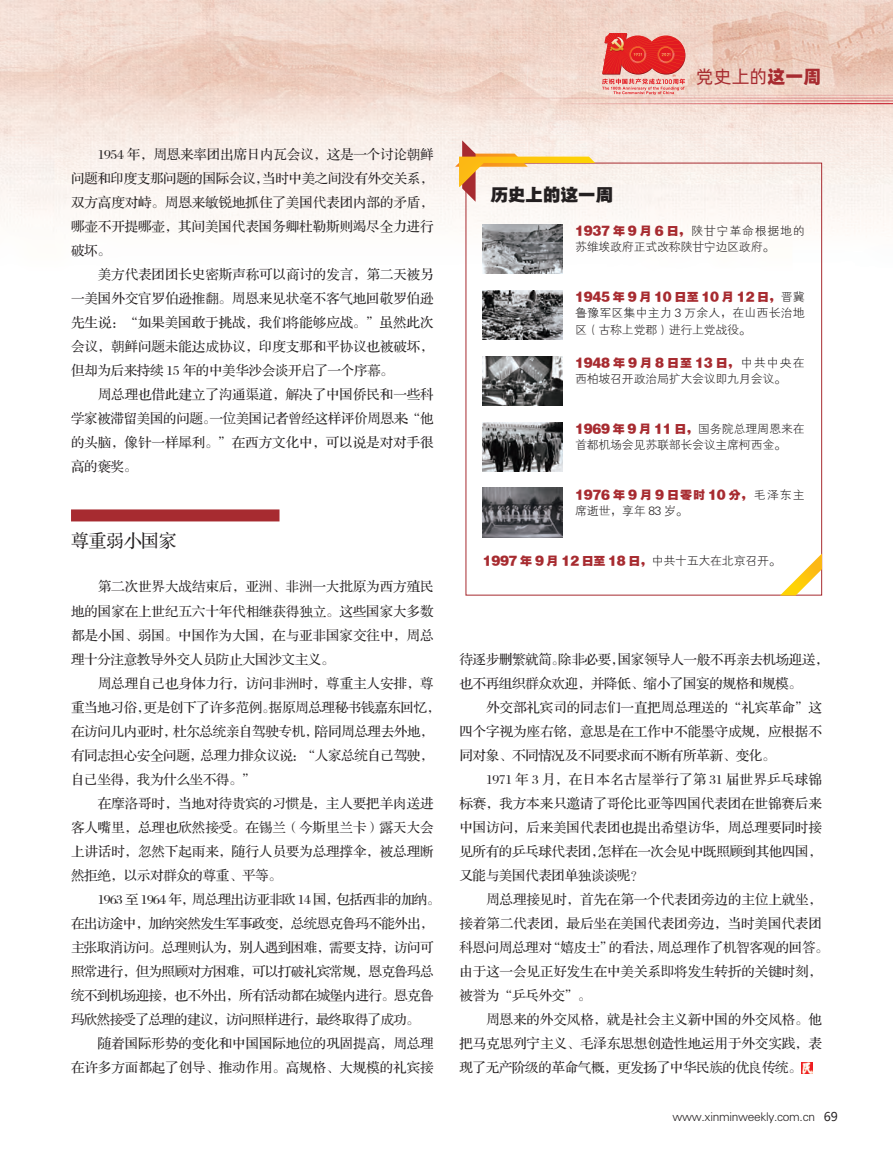
<style>
.page{position:relative;width:893px;height:1157px;background:#fff}
.page>*{position:absolute;margin:0;border:0;box-sizing:border-box;transform-origin:0 0}
.t1{font:18px "Alibaba Pu Hui Ti R";color:#a72b30}
.t2{font:18px "FZYDTHJW GB1 0";letter-spacing:-.025em;color:#231f20}
.t3{font:18px "FZS3 K GBK1 0";letter-spacing:-.025em;color:#231f20}
.t4{font:13.5px "FZS3 JW GB1 0";letter-spacing:-.005em;color:#231f20}
.t5{font:13.5px "FZS3 JW GB1 0";letter-spacing:-.025em;color:#231f20}
.t6{font:13.5px "FZS3 JW GB1 0";letter-spacing:-.04em;color:#231f20}
.t7{font:13.5px "FZS3 JW GB1 0";letter-spacing:-.045em;color:#231f20}
.t8{font:13.5px "FZS3 JW GB1 0";letter-spacing:.02em;color:#231f20}
.t9{font:12px/16.5px "FZXH1 JW GB1 0";letter-spacing:-.025em;color:#231f20}
.t10{font:12px/16.5px "FZYDTHJW GB1 0";letter-spacing:-.025em;color:#a72b30}
.s1{font-family:"Alibaba Pu Hui Ti H"}
.s2{font-family:"FZYDTHJW GB1 0";color:#a72b30}
.s3{font-family:"FZXH1 JW GB1 0";color:#231f20}
.s4{font-family:"Microsoft Ya Hei"}
</style>
<div class="page">
<img style="left:0;top:0;width:893px;height:596px">
<hr style="left:552px;top:100px;width:341px;height:1px;background:#c41324">
<hr style="left:335px;top:98px;width:558px;height:1px;background:#c41324">
<img style="left:596px;top:38px;width:6px;height:39px">
<hr style="left:476px;top:103px;width:417px;height:1px;background:#c41324">
<hr style="left:531px;top:95px;width:362px;height:1px;background:#c41324">
<svg style="left:602px;top:33px;width:83px;height:62px;background:#e76a64"></svg>
<div style="left:71px;top:509px;width:208px;height:12px;background:#a72b30"></div>
<svg style="left:802px;top:1062px;width:11px;height:11px"></svg>
<svg style="left:455px;top:140px;width:140px;height:62px"></svg>
<svg style="left:780px;top:553px;width:42px;height:42px"></svg>
<img style="left:483px;top:224px;width:79px;height:49px">
<img style="left:483px;top:290px;width:79px;height:49px">
<img style="left:483px;top:356px;width:79px;height:49px">
<img style="left:483px;top:422px;width:79px;height:49px">
<img style="left:483px;top:488px;width:79px;height:49px">
<p class="t4" style="left:98px;top:148px;width:337px">1954 年，周恩来率团出席日内瓦会议，这是一个讨论朝鲜</p>
<p class="t5" style="left:71px;top:172px;width:364px">问题和印度支那问题的国际会议，当时中美之间没有外交关系，</p>
<p class="t4" style="left:71px;top:196px;width:364px">双方高度对峙。周恩来敏锐地抓住了美国代表团内部的矛盾，</p>
<p class="t4" style="left:71px;top:220px;width:364px">哪壶不开提哪壶，其间美国代表国务卿杜勒斯则竭尽全力进行</p>
<p class="t4" style="left:71px;top:244px;width:41px">破坏。</p>
<p class="t4" style="left:98px;top:268px;width:337px">美方代表团团长史密斯声称可以商讨的发言，第二天被另</p>
<p class="t4" style="left:71px;top:292px;width:364px">一美国外交官罗伯逊推翻。周恩来见状毫不客气地回敬罗伯逊</p>
<p class="t4" style="left:71px;top:316px;width:364px">先生说：“如果美国敢于挑战，我们将能够应战。”虽然此次</p>
<p class="t4" style="left:71px;top:340px;width:364px">会议，朝鲜问题未能达成协议，印度支那和平协议也被破坏，</p>
<p class="t5" style="left:71px;top:364px;width:324px">但却为后来持续 15 年的中美华沙会谈开启了一个序幕。</p>
<p class="t4" style="left:98px;top:388px;width:337px">周总理也借此建立了沟通渠道，解决了中国侨民和一些科</p>
<p class="t5" style="left:71px;top:412px;width:364px">学家被滞留美国的问题。一位美国记者曾经这样评价周恩来：“他</p>
<p class="t4" style="left:71px;top:436px;width:364px">的头脑，像针一样犀利。”在西方文化中，可以说是对对手很</p>
<p class="t4" style="left:71px;top:460px;width:68px">高的褒奖。</p>
<p class="t3" style="left:71px;top:532px;width:107px">尊重弱小国家</p>
<p class="t4" style="left:98px;top:580px;width:337px">第二次世界大战结束后，亚洲、非洲一大批原为西方殖民</p>
<p class="t4" style="left:71px;top:604px;width:364px">地的国家在上世纪五六十年代相继获得独立。这些国家大多数</p>
<p class="t4" style="left:71px;top:628px;width:364px">都是小国、弱国。中国作为大国，在与亚非国家交往中，周总</p>
<p class="t5" style="left:71px;top:652px;width:265px">理十分注意教导外交人员防止大国沙文主义。</p>
<p class="t4" style="left:98px;top:676px;width:337px">周总理自己也身体力行，访问非洲时，尊重主人安排，尊</p>
<p class="t5" style="left:71px;top:700px;width:371px">重当地习俗，更是创下了许多范例。据原周总理秘书钱嘉东回忆，</p>
<p class="t5" style="left:71px;top:724px;width:364px">在访问几内亚时，杜尔总统亲自驾驶专机，陪同周总理去外地，</p>
<p class="t5" style="left:71px;top:748px;width:364px">有同志担心安全问题，总理力排众议说：“人家总统自己驾驶，</p>
<p class="t5" style="left:71px;top:772px;width:186px">自己坐得，我为什么坐不得。”</p>
<p class="t4" style="left:98px;top:796px;width:337px">在摩洛哥时，当地对待贵宾的习惯是，主人要把羊肉送进</p>
<p class="t4" style="left:71px;top:820px;width:364px">客人嘴里，总理也欣然接受。在锡兰（今斯里兰卡）露天大会</p>
<p class="t4" style="left:71px;top:844px;width:364px">上讲话时，忽然下起雨来，随行人员要为总理撑伞，被总理断</p>
<p class="t5" style="left:71px;top:868px;width:212px">然拒绝，以示对群众的尊重、平等。</p>
<p class="t7" style="left:98px;top:892px;width:344px">1963 至 1964 年，周总理出访亚非欧 14 国，包括西非的加纳。</p>
<p class="t6" style="left:71px;top:916px;width:364px">在出访途中，加纳突然发生军事政变，总统恩克鲁玛不能外出，</p>
<p class="t6" style="left:71px;top:940px;width:364px">主张取消访问。总理则认为，别人遇到困难，需要支持，访问可</p>
<p class="t6" style="left:71px;top:964px;width:364px">照常进行，但为照顾对方困难，可以打破礼宾常规，恩克鲁玛总</p>
<p class="t6" style="left:71px;top:988px;width:364px">统不到机场迎接，也不外出，所有活动都在城堡内进行。恩克鲁</p>
<p class="t7" style="left:71px;top:1012px;width:350px">玛欣然接受了总理的建议，访问照样进行，最终取得了成功。</p>
<p class="t4" style="left:98px;top:1036px;width:337px">随着国际形势的变化和中国国际地位的巩固提高，周总理</p>
<p class="t4" style="left:71px;top:1060px;width:364px">在许多方面都起了创导、推动作用。高规格、大规模的礼宾接</p>
<h1 class="t1" style="left:696px;top:63px;width:127px">党史上的<span class="s1">这一周</span></h1>
<p class="t2" style="left:490px;top:185px;width:125px">历史上的这一周</p>
<p class="t9" style="left:575px;top:222px;width:231px"><span class="s2">1937 年 9 月 6 日，</span>陕甘宁革命根据地的苏维埃政府正式改称陕甘宁边区政府。</p>
<p class="t9" style="left:575px;top:288px;width:231px;text-align:justify"><span class="s2">1945 年 9 月 10 日至 10 月 12 日，</span>晋冀鲁豫军区集中主力 3 万余人，在山西长治地区（古称上党郡）进行上党战役。</p>
<p class="t9" style="left:575px;top:354px;width:231px"><span class="s2">1948 年 9 月 8 日至 13 日，</span>中共中央在西柏坡召开政治局扩大会议即九月会议。</p>
<p class="t9" style="left:575px;top:420px;width:231px"><span class="s2">1969 年 9 月 11 日，</span>国务院总理周恩来在首都机场会见苏联部长会议主席柯西金。</p>
<p class="t10" style="left:575px;top:486px;width:231px">1976 年 9 月 9 日零时 10 分，<span class="s3">毛泽东主席逝世，享年 83 岁。</span></p>
<p class="t10" style="left:483px;top:552px;width:300px">1997 年 9 月 12 日至 18 日，<span class="s3">中共十五大在北京召开。</span></p>
<p class="t5" style="left:459px;top:652px;width:371px">待逐步删繁就简。除非必要，国家领导人一般不再亲去机场迎送，</p>
<p class="t5" style="left:459px;top:676px;width:344px">也不再组织群众欢迎，并降低、缩小了国宴的规格和规模。</p>
<p class="t4" style="left:486px;top:700px;width:337px">外交部礼宾司的同志们一直把周总理送的“礼宾革命”这</p>
<p class="t4" style="left:459px;top:724px;width:364px">四个字视为座右铭，意思是在工作中不能墨守成规，应根据不</p>
<p class="t5" style="left:459px;top:748px;width:318px">同对象、不同情况及不同要求而不断有所革新、变化。</p>
<p class="t8" style="left:486px;top:772px;width:337px">1971 年 3 月，在日本名古屋举行了第 31 届世界乒乓球锦</p>
<p class="t4" style="left:459px;top:796px;width:364px">标赛，我方本来只邀请了哥伦比亚等四国代表团在世锦赛后来</p>
<p class="t4" style="left:459px;top:820px;width:364px">中国访问，后来美国代表团也提出希望访华，周总理要同时接</p>
<p class="t5" style="left:459px;top:844px;width:364px">见所有的乒乓球代表团，怎样在一次会见中既照顾到其他四国，</p>
<p class="t5" style="left:459px;top:868px;width:186px">又能与美国代表团单独谈谈呢？</p>
<p class="t4" style="left:486px;top:892px;width:337px">周总理接见时，首先在第一个代表团旁边的主位上就坐，</p>
<p class="t4" style="left:459px;top:916px;width:364px">接着第二代表团，最后坐在美国代表团旁边，当时美国代表团</p>
<p class="t5" style="left:459px;top:940px;width:371px">科恩问周总理对“嬉皮士”的看法，周总理作了机智客观的回答。</p>
<p class="t4" style="left:459px;top:964px;width:364px">由于这一会见正好发生在中美关系即将发生转折的关键时刻，</p>
<p class="t4" style="left:459px;top:988px;width:133px">被誉为“乒乓外交”。</p>
<p class="t4" style="left:486px;top:1012px;width:337px">周恩来的外交风格，就是社会主义新中国的外交风格。他</p>
<p class="t4" style="left:459px;top:1036px;width:364px">把马克思列宁主义、毛泽东思想创造性地运用于外交实践，表</p>
<p class="t5" style="left:459px;top:1060px;width:344px">现了无产阶级的革命气概，更发扬了中华民族的优良传统。</p>
<p class="t9" style="left:673px;top:1108px;width:167px">www.xinminweekly.com.cn <span class="s4">69</span></p>
</div>
